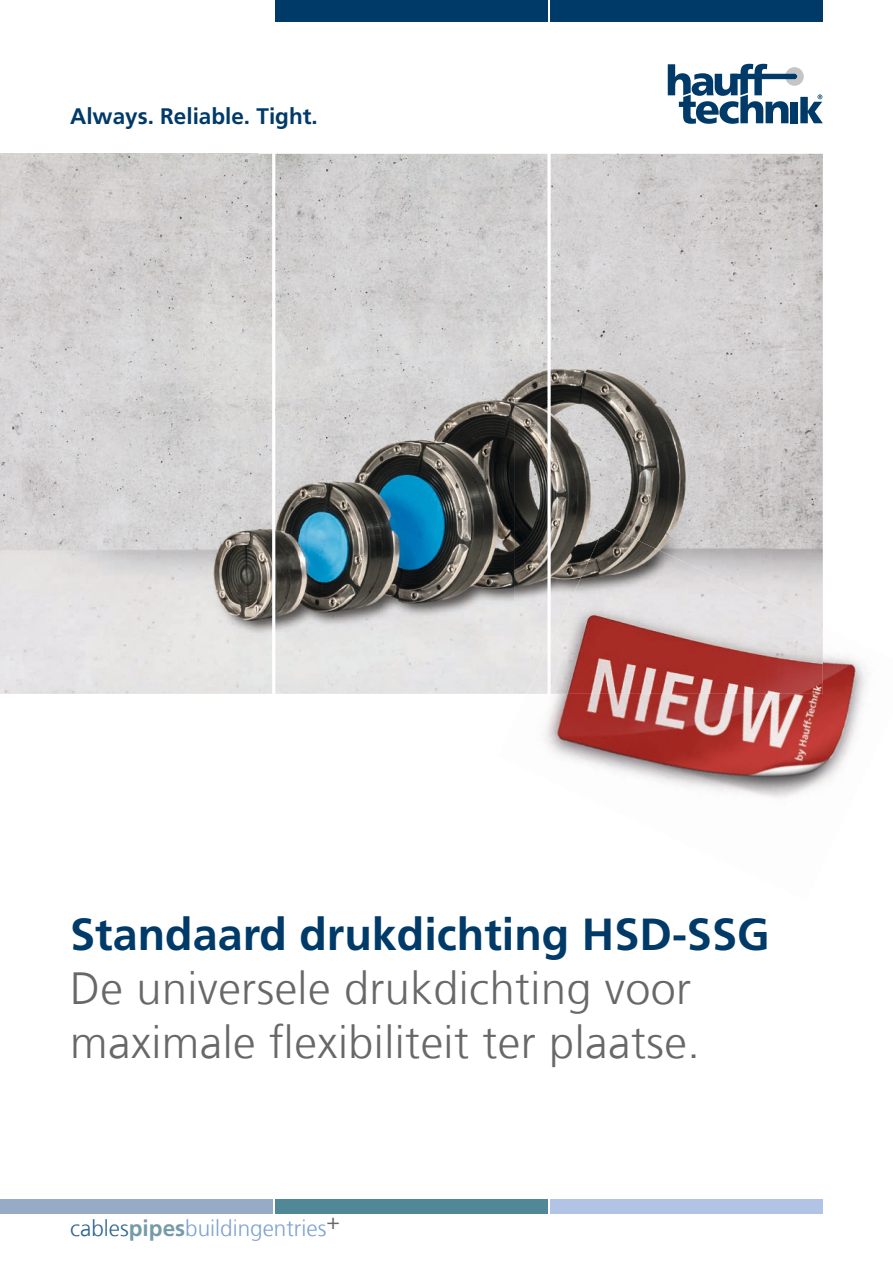
<style>
.page{position:relative;width:893px;height:1263px;background:#fff}
.page>*{position:absolute;margin:0;border:0;box-sizing:border-box;transform-origin:0 0}
.t1{font:300 45px/54px "Frutigerfor Hauff";letter-spacing:.01em;color:#686868}
.t2{font:700 45px "Frutigerfor Hauff";color:#003a69}
.t3{font:300 22.5px "Frutigerfor Hauff";color:#7da2d0}
.t4{font:700 22.5px "Frutigerfor Hauff";color:#003a69}
.s1{color:#2c668e}
.s2{font-weight:700;color:#759ba9}
</style>
<div class="page">
<div style="left:275px;top:0;width:272px;height:21px;background:#003a69"></div>
<div style="left:551px;top:0;width:272px;height:21px;background:#003a69"></div>
<div style="left:551px;top:1199px;width:272px;height:15px;background:#b1c4e5"></div>
<div style="left:275px;top:1199px;width:272px;height:15px;background:#518898"></div>
<div style="left:0;top:1199px;width:272px;height:15px;background:#96abc6"></div>
<svg style="left:668px;top:64px;width:155px;height:60px"></svg>
<img style="left:0;top:154px;width:771px;height:245px">
<img style="left:771px;top:154px;width:52px;height:371px">
<img style="left:0;top:399px;width:514px;height:246px">
<img style="left:514px;top:399px;width:258px;height:196px">
<img style="left:514px;top:595px;width:13px;height:32px">
<img style="left:497px;top:627px;width:370px;height:171px">
<img style="left:527px;top:525px;width:296px;height:169px">
<p class="t4" style="left:70px;top:102px;width:249px">Always. Reliable. Tight.</p>
<p class="t2" style="left:70px;top:907px;width:701px">Standaard drukdichting HSD-SSG</p>
<p class="t1" style="left:70px;top:961px;width:631px">De universele drukdichting voor maximale flexibiliteit ter plaatse.</p>
<p class="t3" style="left:70px;top:1214px;width:271px"><span class="s1">cables</span><span class="s2">pipes</span>buildingentries<sup>+</sup></p>
</div>
